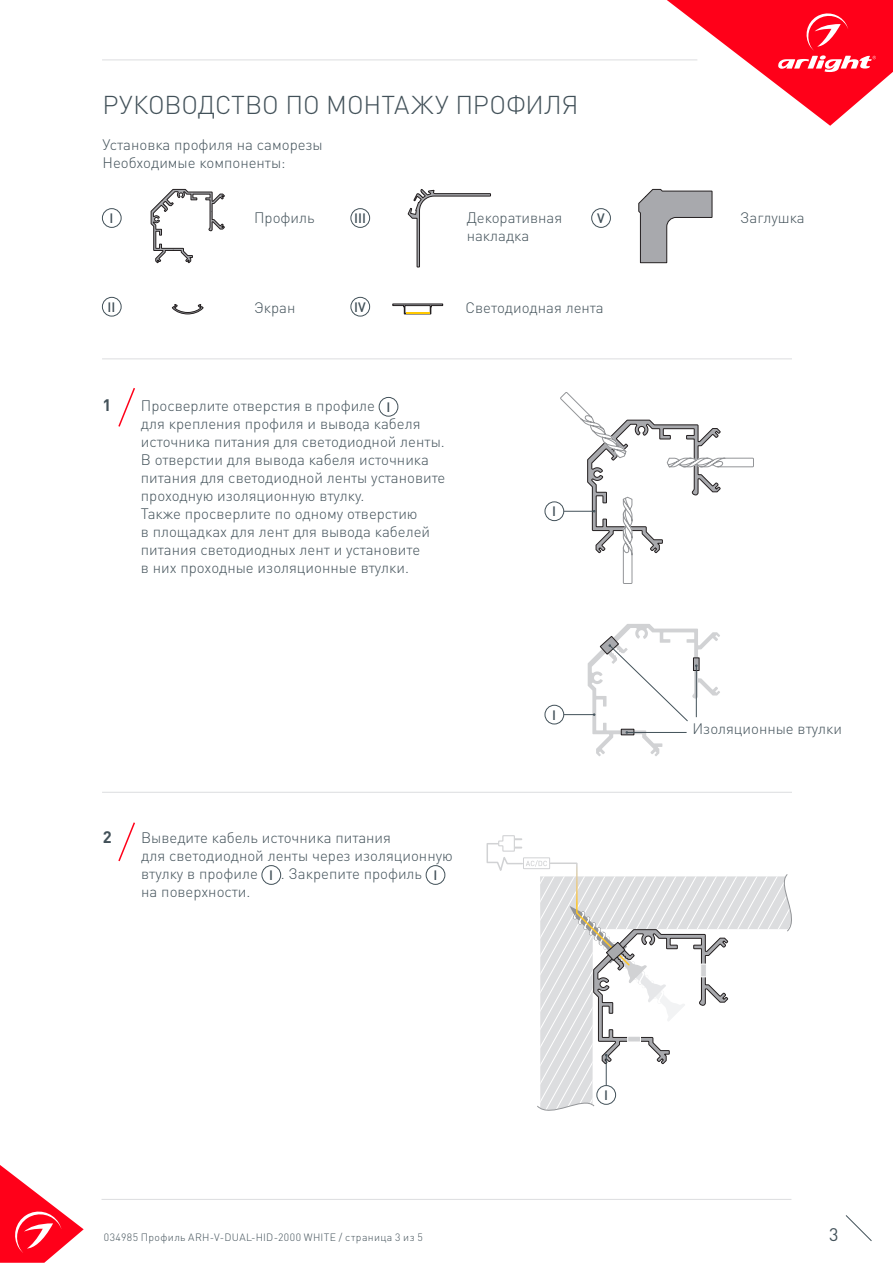
<style>
.page{position:relative;width:893px;height:1263px;background:#fff}
.page>*{position:absolute;margin:0;border:0;box-sizing:border-box;transform-origin:0 0}
.t1{font:300 25.5px "DIN Pro";letter-spacing:-.005em;color:#425159}
.t2{font:18px "DIN Pro";color:#425159}
.t3{font:700 16.5px "DIN Pro";color:#425159}
.t4{font:300 15px/18px "DIN Pro";color:#425159}
.t5{font:500 13.5px "DIN Pro";color:#425159}
.t6{font:300 10.5px "DIN Pro";letter-spacing:.04em;color:#425159}
</style>
<div class="page">
<svg style="left:0;top:1165px;width:84px;height:98px"></svg>
<svg style="left:845px;top:1215px;width:27px;height:26px"></svg>
<svg style="left:667px;top:0;width:226px;height:126px"></svg>
<hr style="left:102px;top:60px;width:595px;height:1px;background:#dcdddf">
<hr style="left:102px;top:1199px;width:689px;height:1px;background:#dcdddf">
<hr style="left:102px;top:358px;width:690px;height:1px;background:#dcdddf">
<svg style="left:392px;top:304px;width:51px;height:10px"></svg>
<hr style="left:406px;top:312px;width:23px;height:2px;background:#ffc800">
<div style="left:102px;top:208px;width:19px;height:20px;border:1px solid #425159;border-radius:50%"></div>
<div style="left:351px;top:208px;width:19px;height:20px;border:1px solid #425159;border-radius:50%"></div>
<div style="left:591px;top:208px;width:20px;height:20px;border:1px solid #425159;border-radius:50%"></div>
<div style="left:102px;top:297px;width:19px;height:19px;border:1px solid #425159;border-radius:50%"></div>
<div style="left:351px;top:297px;width:19px;height:19px;border:1px solid #425159;border-radius:50%"></div>
<div style="left:262px;top:865px;width:19px;height:19px;border:1px solid #425159;border-radius:50%"></div>
<div style="left:426px;top:865px;width:19px;height:19px;border:1px solid #425159;border-radius:50%"></div>
<svg style="left:118px;top:822px;width:17px;height:40px"></svg>
<hr style="left:102px;top:792px;width:690px;height:1px;background:#dcdddf">
<div style="left:379px;top:397px;width:19px;height:19px;border:1px solid #425159;border-radius:50%"></div>
<svg style="left:118px;top:388px;width:17px;height:39px"></svg>
<svg style="left:172px;top:304px;width:31px;height:10px"></svg>
<svg style="left:151px;top:189px;width:74px;height:74px"></svg>
<svg style="left:408px;top:189px;width:83px;height:78px"></svg>
<svg style="left:638px;top:189px;width:74px;height:74px"></svg>
<div style="left:545px;top:502px;width:19px;height:19px;border:1px solid #425159;border-radius:50%"></div>
<div style="left:545px;top:705px;width:19px;height:19px;border:1px solid #425159;border-radius:50%"></div>
<svg style="left:559px;top:392px;width:195px;height:192px"></svg>
<svg style="left:564px;top:624px;width:156px;height:132px"></svg>
<svg style="left:486px;top:835px;width:306px;height:276px"></svg>
<p class="t1" style="left:103px;top:87px;width:477px">РУКОВОДСТВО ПО МОНТАЖУ ПРОФИЛЯ</p>
<p class="t4" style="left:103px;top:134px;width:222px">Установка профиля на саморезы</p>
<p class="t4" style="left:103px;top:152px;width:185px">Необходимые компоненты:</p>
<p class="t4" style="left:254px;top:208px;width:62px">Профиль</p>
<p class="t4" style="left:467px;top:208px;width:97px">Декоративная накладка</p>
<p class="t5" style="left:110px;top:209px;width:5px">I</p>
<p class="t5" style="left:354px;top:209px;width:13px">III</p>
<p class="t5" style="left:597px;top:209px;width:9px">V</p>
<p class="t4" style="left:254px;top:297px;width:43px">Экран</p>
<p class="t4" style="left:466px;top:297px;width:140px">Светодиодная лента</p>
<p class="t5" style="left:108px;top:298px;width:9px">II</p>
<p class="t5" style="left:354px;top:298px;width:13px">IV</p>
<p class="t3" style="left:103px;top:394px;width:10px">1</p>
<p class="t4" style="left:141px;top:396px;width:236px">Просверлите отверстия в профиле</p>
<p class="t5" style="left:386px;top:398px;width:5px">I</p>
<p class="t4" style="left:141px;top:414px;width:306px">для крепления профиля и вывода кабеля источника питания для светодиодной ленты.<br>В отверстии для вывода кабеля источника питания для светодиодной ленты установите проходную изоляционную втулку.<br>Также просверлите по одному отверстию<br>в площадках для лент для вывода кабелей питания светодиодных лент и установите<br>в них проходные изоляционные втулки.</p>
<p class="t3" style="left:103px;top:826px;width:10px">2</p>
<p class="t4" style="left:141px;top:828px;width:313px">Выведите кабель источника питания<br>для светодиодной ленты через изоляционную втулку в профиле</p>
<p class="t5" style="left:269px;top:866px;width:5px">I</p>
<p class="t4" style="left:281px;top:864px;width:143px">. Закрепите профиль</p>
<p class="t5" style="left:433px;top:866px;width:5px">I</p>
<p class="t4" style="left:141px;top:882px;width:111px">на поверхности.</p>
<p class="t5" style="left:552px;top:502px;width:5px">I</p>
<p class="t5" style="left:552px;top:706px;width:5px">I</p>
<p class="t5" style="left:604px;top:1086px;width:5px">I</p>
<p class="t4" style="left:740px;top:208px;width:66px">Заглушка</p>
<p class="t4" style="left:692px;top:719px;width:151px">Изоляционные втулки</p>
<p class="t6" style="left:104px;top:1230px;width:321px">034985 Профиль ARH-V-DUAL-HID-2000 WHITE / страница 3 из 5</p>
<p class="t2" style="left:829px;top:1222px;width:11px">3</p>
</div>
